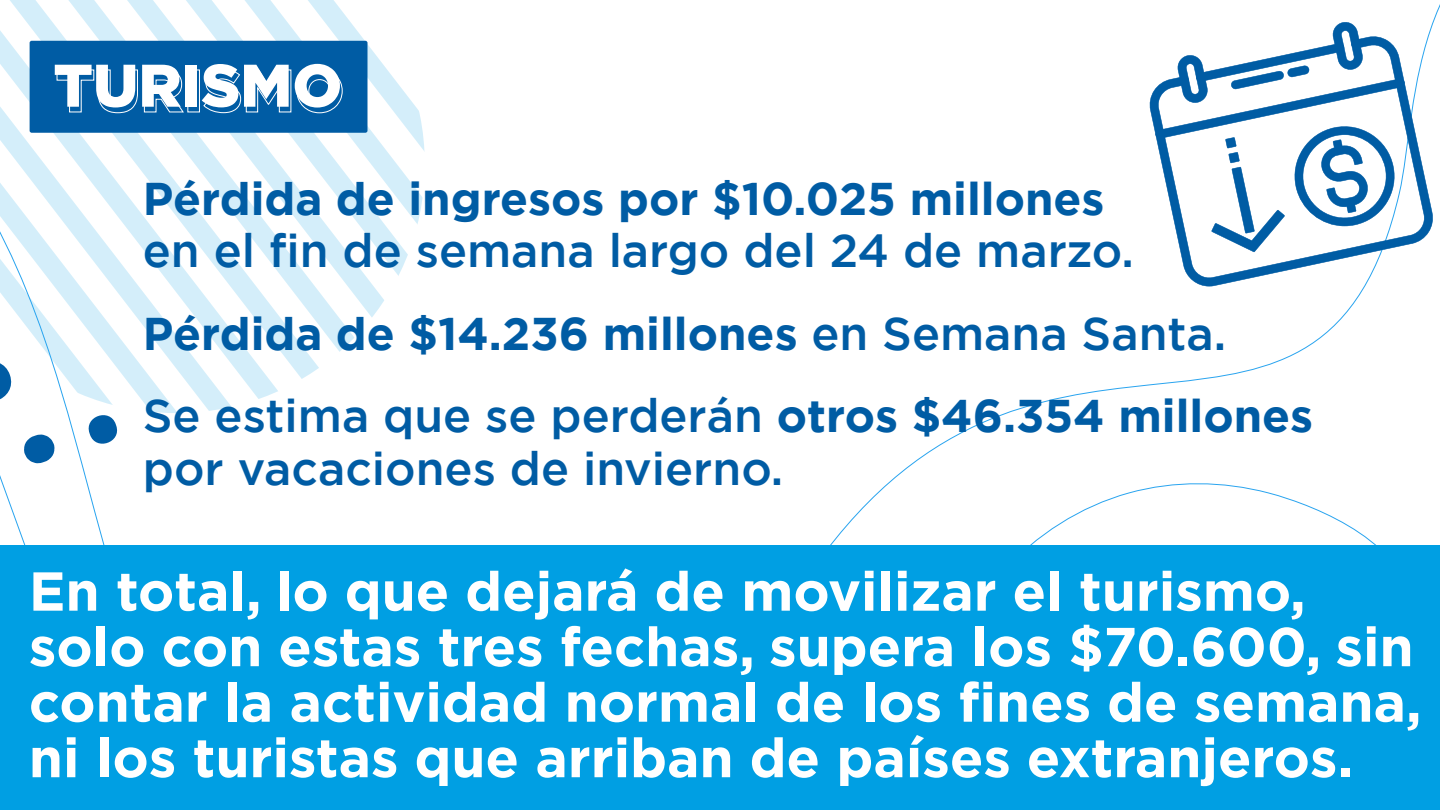
<style>
.page{position:relative;width:1440px;height:810px;background:#fff}
.page>*{position:absolute;margin:0;border:0;box-sizing:border-box;transform-origin:0 0}
.t1{font:900 60px "Gotham";color:#fff}
.t2{font:700 54.75px/55.5px "Gotham";color:#fff}
.t3{font:500 46.5px/52.5px "Gotham";color:#005ca4}
.t4{font:700 45.75px "Gotham";color:#005ca4}
.s1{font-weight:500;font-size:46.5px}
.s2{font-weight:700;font-size:45.75px}
</style>
<div class="page">
<svg style="left:10px;top:0;width:331px;height:41px"></svg>
<svg style="left:0;top:17px;width:308px;height:33px"></svg>
<svg style="left:830px;top:480px;width:546px;height:65px"></svg>
<svg style="left:0;top:63px;width:425px;height:482px"></svg>
<div style="left:30px;top:41px;width:338px;height:92px;background:#005ca4;border-radius:2px"></div>
<svg style="left:57px;top:70px;width:81px;height:43px"></svg>
<svg style="left:144px;top:70px;width:40px;height:42px"></svg>
<div style="left:188px;top:70px;width:12px;height:42px;border:1px solid #fff"></div>
<svg style="left:203px;top:69px;width:88px;height:44px"></svg>
<svg style="left:297px;top:69px;width:46px;height:44px"></svg>
<div style="left:0;top:545px;width:1440px;height:265px;background:#009fe3"></div>
<svg style="left:1149px;top:36px;width:284px;height:251px"></svg>
<svg style="left:1155px;top:22px;width:250px;height:230px"></svg>
<p class="t1" style="left:53px;top:44px;width:290px">TURISMO</p>
<p class="t4" style="left:143px;top:168px;width:963px">Pérdida de ingresos por $10.025 millones</p>
<p class="t3" style="left:143px;top:224px;width:993px">en el fin de semana largo del 24 de marzo.</p>
<p class="t4" style="left:143px;top:303px;width:1085px">Pérdida de $14.236 millones <span class="s1">en Semana Santa.</span></p>
<p class="t3" style="left:143px;top:389px;width:1172px">Se estima que se perderán <span class="s2">otros $46.354 millones </span>por vacaciones de invierno.</p>
<p class="t2" style="left:29px;top:563px;width:1394px">En total, lo que dejará de movilizar el turismo, solo con estas tres fechas, supera los $70.600, sin contar la actividad normal de los fines de semana, ni los turistas que arriban de países extranjeros.</p>
</div>
